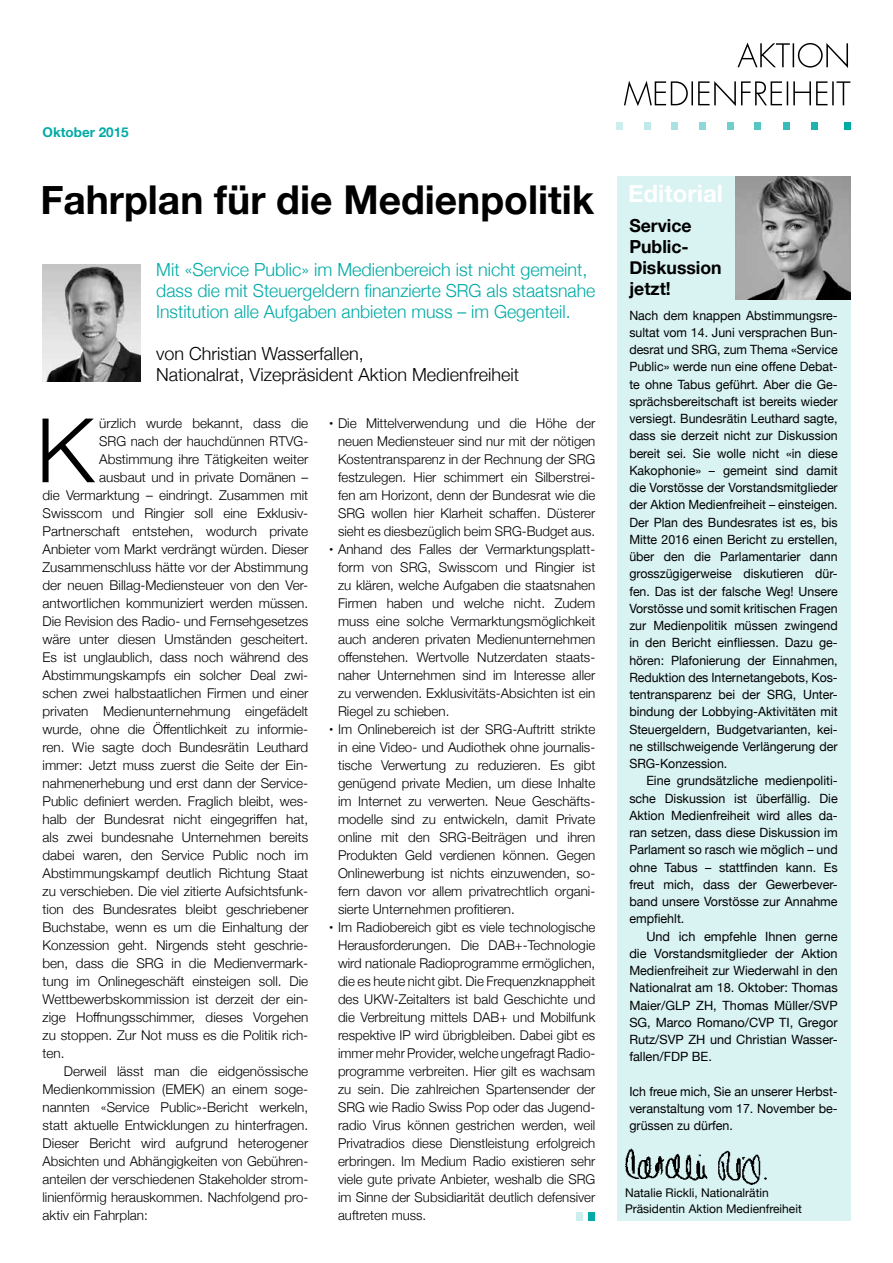
<style>
.page{position:relative;width:893px;height:1263px;background:#fff}
.page>*{position:absolute;margin:0;border:0;box-sizing:border-box;transform-origin:0 0}
.t1{font:300 89.1px "Helvetica Neue";color:#000}
.t2{font:700 39.75px "Helvetica Neue";color:#000}
.t3{font:700 24px "Helvetica Neue";color:#fff}
.t4{font:300 18px/21px "Helvetica Neue";color:#00aaa6}
.t5{font:300 18px/21px "Helvetica Neue";color:#000}
.t6{font:700 18px/21px "Helvetica Neue";color:#000}
.t7{font:300 13.5px/18px "Helvetica Neue";color:#000;text-align:justify}
.t8{font:700 13.5px "Helvetica Neue";color:#00aaa6}
.t9{font:12.75px/17.2px "Helvetica Neue";color:#000;text-align:justify}
.t10{font:12px/15.8px "Helvetica Neue";color:#000}
</style>
<div class="page">
<div style="left:844px;top:122px;width:6px;height:8px;background:#00aaa6"></div>
<div style="left:811px;top:122px;width:6px;height:8px;background:#1cb3b0"></div>
<div style="left:783px;top:122px;width:6px;height:8px;background:#38bcba"></div>
<div style="left:755px;top:122px;width:6px;height:8px;background:#54c6c3"></div>
<div style="left:728px;top:122px;width:6px;height:8px;background:#70cfcd"></div>
<div style="left:700px;top:122px;width:6px;height:8px;background:#8cd9d7"></div>
<div style="left:672px;top:122px;width:6px;height:8px;background:#a8e2e1"></div>
<div style="left:644px;top:122px;width:7px;height:8px;background:#bfeae9"></div>
<div style="left:617px;top:122px;width:6px;height:8px;background:#cceeed"></div>
<svg style="left:737px;top:43px;width:111px;height:25px"></svg>
<svg style="left:624px;top:81px;width:226px;height:25px"></svg>
<div style="left:617px;top:176px;width:233px;height:1044px;background:#d9f2f2"></div>
<img style="left:736px;top:176px;width:114px;height:123px">
<img style="left:625px;top:1148px;width:142px;height:37px">
<div style="left:588px;top:1212px;width:7px;height:8px;background:#00aaa6"></div>
<div style="left:576px;top:1212px;width:7px;height:8px;background:#cceeed"></div>
<img style="left:43px;top:264px;width:97px;height:117px">
<p class="t8" style="left:43px;top:122px;width:88px">Oktober 2015</p>
<h2 class="t2" style="left:40px;top:169px;width:555px">Fahrplan für die Medienpolitik</h2>
<h3 class="t4" style="left:156px;top:258px;width:441px">Mit «Service Public» im Medienbereich ist nicht gemeint, dass die mit Steuergeldern finanzierte SRG als staatsnahe<br>Institution alle Aufgaben anbieten muss – im Gegenteil.</h3>
<h3 class="t5" style="left:156px;top:342px;width:364px">von Christian Wasserfallen,<br>Nationalrat, Vizepräsident Aktion Medienfreiheit</h3>
<h1 class="t1" style="left:36px;top:379px;width:59px">K</h1>
<p class="t7" style="left:99px;top:413px;width:211px">ürzlich wurde bekannt, dass die</p>
<p class="t7" style="left:99px;top:431px;width:211px">SRG nach der hauchdünnen RTVG-</p>
<p class="t7" style="left:99px;top:449px;width:211px">Abstimmung ihre Tätigkeiten weiter</p>
<p class="t7" style="left:99px;top:467px;width:211px">ausbaut und in private Domänen –</p>
<p class="t7" style="left:43px;top:485px;width:267px">die Vermarktung – eindringt. Zusammen mit</p>
<p class="t7" style="left:43px;top:503px;width:267px">Swisscom und Ringier soll eine Exklusiv-</p>
<p class="t7" style="left:43px;top:521px;width:267px">Partnerschaft entstehen, wodurch private</p>
<p class="t7" style="left:43px;top:539px;width:267px">Anbieter vom Markt verdrängt würden. Dieser</p>
<p class="t7" style="left:43px;top:557px;width:267px">Zusammenschluss hätte vor der Abstimmung</p>
<p class="t7" style="left:43px;top:575px;width:267px">der neuen Billag-Mediensteuer von den Ver-</p>
<p class="t7" style="left:43px;top:593px;width:267px">antwortlichen kommuniziert werden müssen.</p>
<p class="t7" style="left:43px;top:611px;width:267px">Die Revision des Radio- und Fernsehgesetzes</p>
<p class="t7" style="left:43px;top:629px;width:267px">wäre unter diesen Umständen gescheitert.</p>
<p class="t7" style="left:43px;top:647px;width:267px">Es ist unglaublich, dass noch während des</p>
<p class="t7" style="left:43px;top:665px;width:267px">Abstimmungskampfs ein solcher Deal zwi-</p>
<p class="t7" style="left:43px;top:683px;width:267px">schen zwei halbstaatlichen Firmen und einer</p>
<p class="t7" style="left:43px;top:701px;width:267px">privaten Medienunternehmung eingefädelt</p>
<p class="t7" style="left:43px;top:719px;width:267px">wurde, ohne die Öffentlichkeit zu informie-</p>
<p class="t7" style="left:43px;top:737px;width:267px">ren. Wie sagte doch Bundesrätin Leuthard</p>
<p class="t7" style="left:43px;top:755px;width:267px">immer: Jetzt muss zuerst die Seite der Ein-</p>
<p class="t7" style="left:43px;top:773px;width:267px">nahmenerhebung und erst dann der Service-</p>
<p class="t7" style="left:43px;top:791px;width:267px">Public definiert werden. Fraglich bleibt, wes-</p>
<p class="t7" style="left:43px;top:809px;width:267px">halb der Bundesrat nicht eingegriffen hat,</p>
<p class="t7" style="left:43px;top:827px;width:267px">als zwei bundesnahe Unternehmen bereits</p>
<p class="t7" style="left:43px;top:845px;width:267px">dabei waren, den Service Public noch im</p>
<p class="t7" style="left:43px;top:863px;width:267px">Abstimmungskampf deutlich Richtung Staat</p>
<p class="t7" style="left:43px;top:881px;width:267px">zu verschieben. Die viel zitierte Aufsichtsfunk-</p>
<p class="t7" style="left:43px;top:899px;width:267px">tion des Bundesrates bleibt geschriebener</p>
<p class="t7" style="left:43px;top:917px;width:267px">Buchstabe, wenn es um die Einhaltung der</p>
<p class="t7" style="left:43px;top:935px;width:267px">Konzession geht. Nirgends steht geschrie-</p>
<p class="t7" style="left:43px;top:953px;width:267px">ben, dass die SRG in die Medienvermark-</p>
<p class="t7" style="left:43px;top:971px;width:267px">tung im Onlinegeschäft einsteigen soll. Die</p>
<p class="t7" style="left:43px;top:989px;width:267px">Wettbewerbskommission ist derzeit der ein-</p>
<p class="t7" style="left:43px;top:1007px;width:267px">zige Hoffnungsschimmer, dieses Vorgehen</p>
<p class="t7" style="left:43px;top:1025px;width:267px">zu stoppen. Zur Not muss es die Politik rich-</p>
<p class="t7" style="left:43px;top:1043px;width:24px">ten.</p>
<p class="t7" style="left:64px;top:1061px;width:246px">Derweil lässt man die eidgenössische</p>
<p class="t7" style="left:43px;top:1079px;width:267px">Medienkommission (EMEK) an einem soge-</p>
<p class="t7" style="left:43px;top:1097px;width:267px">nannten «Service Public»-Bericht werkeln,</p>
<p class="t7" style="left:43px;top:1115px;width:267px">statt aktuelle Entwicklungen zu hinterfragen.</p>
<p class="t7" style="left:43px;top:1133px;width:267px">Dieser Bericht wird aufgrund heterogener</p>
<p class="t7" style="left:43px;top:1151px;width:266px">Absichten und Abhängigkeiten von Gebühren-</p>
<p class="t7" style="left:43px;top:1169px;width:267px">anteilen der verschiedenen Stakeholder strom-</p>
<p class="t7" style="left:43px;top:1187px;width:267px">linienförmig herauskommen. Nachfolgend pro-</p>
<p class="t7" style="left:43px;top:1205px;width:107px">aktiv ein Fahrplan:</p>
<p class="t7" style="left:338px;top:413px;width:259px;text-indent:-9px"><sup>•</sup> Die Mittelverwendung und die Höhe der neuen Mediensteuer sind nur mit der nötigen Kostentransparenz in der Rechnung der SRG festzulegen. Hier schimmert ein Silberstrei&shy;fen am Horizont, denn der Bundesrat wie die SRG wollen hier Klarheit schaffen. Düsterer sieht es diesbezüglich beim SRG-Budget aus.</p>
<p class="t7" style="left:338px;top:539px;width:259px;text-indent:-9px"><sup>•</sup> Anhand des Falles der Vermarktungsplatt&shy;form von SRG, Swisscom und Ringier ist zu klären, welche Aufgaben die staatsnahen Firmen haben und welche nicht. Zudem muss eine solche Vermarktungsmöglichkeit auch anderen privaten Medienunternehmen offenstehen. Wertvolle Nutzerdaten staats&shy;naher Unternehmen sind im Interesse aller zu verwenden. Exklusivitäts-Absichten ist ein Riegel zu schieben.</p>
<p class="t7" style="left:338px;top:719px;width:259px;text-indent:-9px"><sup>•</sup> Im Onlinebereich ist der SRG-Auftritt strikte in eine Video- und Audiothek ohne journalis&shy;tische Verwertung zu reduzieren. Es gibt genügend private Medien, um diese Inhalte im Internet zu verwerten. Neue Geschäfts&shy;modelle sind zu entwickeln, damit Private online mit den SRG-Beiträgen und ihren Produkten Geld verdienen können. Gegen Onlinewerbung ist nichts einzuwenden, so&shy;fern davon vor allem privatrechtlich organi&shy;sierte Unternehmen profitieren.</p>
<p class="t7" style="left:338px;top:917px;width:259px;text-indent:-9px"><sup>•</sup> Im Radiobereich gibt es viele technologische Herausforderungen. Die DAB+-Technologie wird nationale Radioprogramme ermöglichen, die es heute nicht gibt. Die Frequenzknappheit des UKW-Zeitalters ist bald Geschichte und die Verbreitung mittels DAB+ und Mobilfunk respektive IP wird übrigbleiben. Dabei gibt es immer mehr Provider, welche ungefragt Radio&shy;programme verbreiten. Hier gilt es wachsam zu sein. Die zahlreichen Spartensender der SRG wie Radio Swiss Pop oder das Jugend&shy;radio Virus können gestrichen werden, weil Privatradios diese Dienstleistung erfolgreich erbringen. Im Medium Radio existieren sehr viele gute private Anbieter, weshalb die SRG im Sinne der Subsidiarität deutlich defensiver auftreten muss.</p>
<h3 class="t3" style="left:628px;top:175px;width:97px">Editorial</h3>
<h3 class="t6" style="left:629px;top:215px;width:94px">Service<br>Public-<br>Diskussion jetzt!</h3>
<p class="t9" style="left:629px;top:307px;width:210px">Nach dem knappen Abstimmungsre&shy;sultat vom 14. Juni versprachen Bun&shy;desrat und SRG, zum Thema «Service Public» werde nun eine offene Debat&shy;te ohne Tabus geführt. Aber die Ge&shy;sprächsbereitschaft ist bereits wieder versiegt. Bundesrätin Leuthard sagte, dass sie derzeit nicht zur Diskussion bereit sei. Sie wolle nicht «in diese Kakophonie» – gemeint sind damit die Vorstösse der Vorstandsmitglieder der Aktion Medienfreiheit – einsteigen.<br>Der Plan des Bundesrates ist es, bis Mitte 2016 einen Bericht zu erstellen, über den die Parlamentarier dann grosszügigerweise diskutieren dür&shy;fen. Das ist der falsche Weg! Unsere Vorstösse und somit kritischen Fragen zur Medienpolitik müssen zwingend in den Bericht einfliessen. Dazu ge&shy;hören: Plafonierung der Einnahmen, Reduktion des Internetangebots, Kos&shy;tentransparenz bei der SRG, Unter&shy;bindung der Lobbying-Aktivitäten mit Steuergeldern, Budgetvarianten, kei&shy;ne stillschweigende Verlängerung der SRG-Konzession.</p>
<p class="t9" style="left:629px;top:773px;width:210px;text-indent:17px">Eine grundsätzliche medienpoliti&shy;sche Diskussion ist überfällig. Die Aktion Medienfreiheit wird alles da&shy;ran setzen, dass diese Diskussion im Parlament so rasch wie möglich – und ohne Tabus – stattfinden kann. Es freut mich, dass der Gewerbever&shy;band unsere Vorstösse zur Annahme empfiehlt.</p>
<p class="t9" style="left:629px;top:928px;width:210px;text-indent:17px">Und ich empfehle Ihnen gerne die Vorstandsmitglieder der Aktion Medienfreiheit zur Wiederwahl in den Nationalrat am 18. Oktober: Thomas Maier/GLP ZH, Thomas Müller/SVP SG, Marco Romano/CVP TI, Gregor Rutz/SVP ZH und Christian Wasser&shy;fallen/FDP BE.</p>
<p class="t9" style="left:629px;top:1083px;width:210px">Ich freue mich, Sie an unserer Herbst&shy;veranstaltung vom 17. November be&shy;grüssen zu dürfen.</p>
<p class="t10" style="left:625px;top:1186px;width:178px">Natalie Rickli, Nationalrätin<br>Präsidentin Aktion Medienfreiheit</p>
</div>
